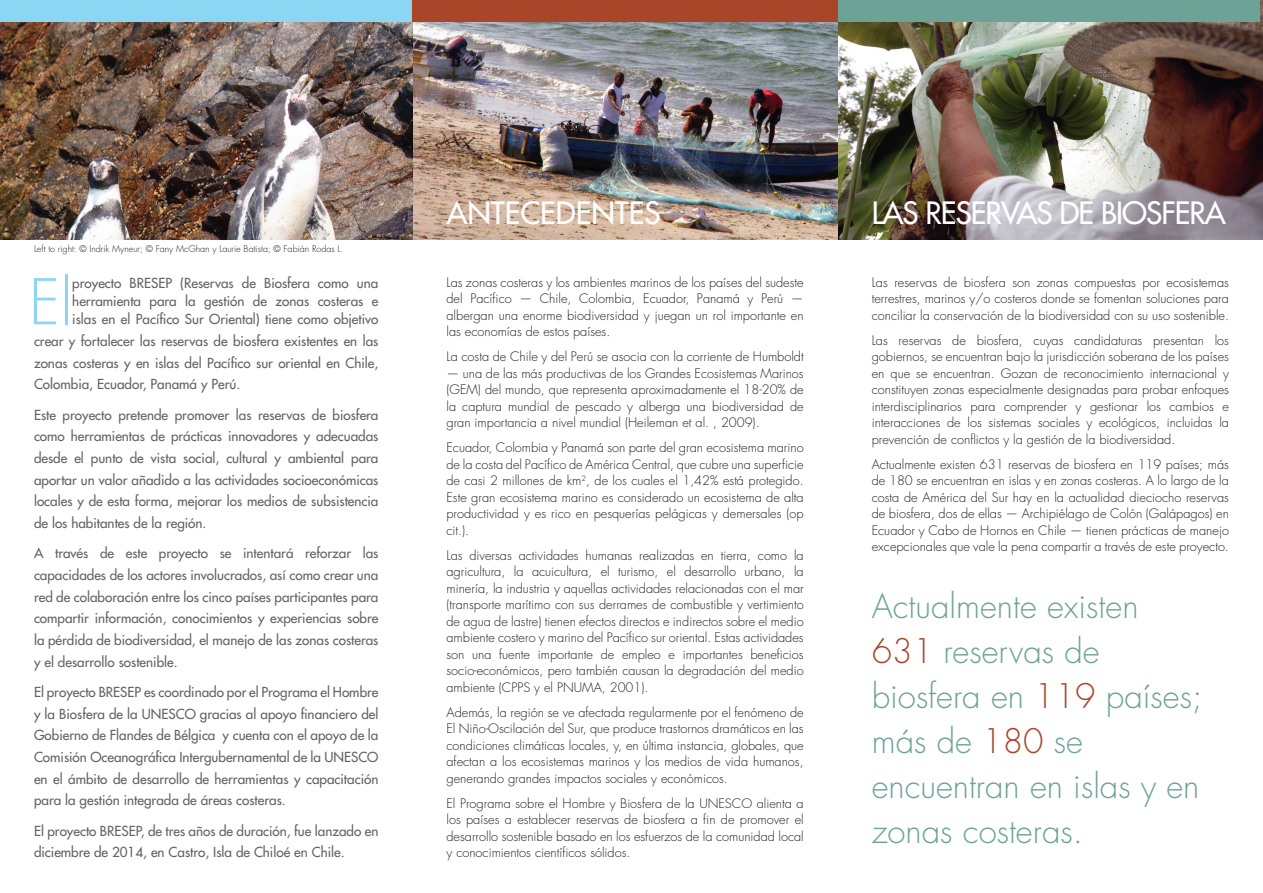
<style>
.page{position:relative;width:1263px;height:893px;background:#fff}
.page>*{position:absolute;margin:0;border:0;box-sizing:border-box;transform-origin:0 0}
.t1{font:300 61.2px "Futura Std";color:#8bd6f3}
.t2{font:300 33px/45px "Futura Std";color:#6da396}
.t3{font:500 30px "Futura Std";letter-spacing:-.03em;color:#fff}
.t4{font:500 30px "Futura Std";color:#fff}
.t5{font:500 13.5px/21.8px "Futura Std";color:#636366;text-align:justify}
.t6{font:300 12.75px/16.5px "Futura Std";color:#231f20;text-align:justify}
.t7{font:300 9px "Futura Std";color:#231f20}
.s1{color:#a94629}
</style>
<div class="page">
<img style="left:0;top:0;width:1263px;height:239px">
<div style="left:0;top:0;width:412px;height:21px;background:#8bd6f3"></div>
<div style="left:412px;top:0;width:426px;height:21px;background:#a94629"></div>
<div style="left:838px;top:0;width:422px;height:21px;background:#6da396"></div>
<p class="t7" style="left:34px;top:243px;width:311px">Left to right: © Indrik Myneur; © Fany McGhan y Laurie Batista; © Fabián Rodas L.</p>
<h1 class="t1" style="left:29px;top:265px;width:45px">El</h1>
<p class="t5" style="left:72px;top:272px;width:66px">proyecto BRESE</p>
<p class="t5" style="left:72px;top:274px;width:308px;line-height:18px;text-indent:93px">P (Reservas de Biosfera como una herramienta para la gestión de zonas costeras e islas en el Pacífico Sur Oriental) tiene como objetivo</p>
<p class="t5" style="left:34px;top:330px;width:346px">crear y fortalecer las reservas de biosfera existentes en las zonas costeras y en islas del Pacífico sur oriental en Chile, Colombia, Ecuador, Panamá y Perú.</p>
<p class="t5" style="left:34px;top:404px;width:346px">Este proyecto pretende promover las reservas de biosfera como herramientas de prácticas innovadores y adecuadas desde el punto de vista social, cultural y ambiental para aportar un valor añadido a las actividades socioeconómicas locales y de esta forma, mejorar los medios de subsistencia de los habitantes de la región.</p>
<p class="t5" style="left:34px;top:542px;width:346px">A través de este proyecto se intentará reforzar las capacidades de los actores involucrados, así como crear una red de colaboración entre los cinco países participantes para compartir información, conocimientos y experiencias sobre la pérdida de biodiversidad, el manejo de las zonas costeras y el desarrollo sostenible.</p>
<p class="t5" style="left:34px;top:681px;width:73px">El proyecto BRESE</p>
<p class="t5" style="left:34px;top:681px;width:346px;text-indent:101px">P es coordinado por el Programa el Hombre y la Biosfera de la UNESCO</p>
<p class="t5" style="left:34px;top:703px;width:346px;text-align:left;text-indent:166px">gracias al apoyo financiero del Gobierno de Flandes de Bélgica y cuenta con el apoyo de la Comisión Oceanográfica Intergubernamental de la UNESCO<br>en el ámbito de desarrollo de herramientas y capacitación para la gestión integrada de áreas costeras.</p>
<p class="t5" style="left:34px;top:820px;width:74px">El proyecto BRESE</p>
<p class="t5" style="left:34px;top:820px;width:346px;text-indent:102px">P, de tres años de duración, fue lanzado en diciembre de 2014, en Castro, Isla de Chiloé en Chile.</p>
<h3 class="t4" style="left:446px;top:194px;width:215px">Antecedentes</h3>
<p class="t6" style="left:446px;top:274px;width:359px">Las zonas costeras y los ambientes marinos de los países del sudeste del Pacífico — Chile, Colombia, Ecuador, Panamá y Perú — albergan una enorme biodiversidad y juegan un rol importante en las economías de estos países.</p>
<p class="t6" style="left:446px;top:349px;width:359px">La costa de Chile y del Perú se asocia con la corriente de Humboldt</p>
<p class="t6" style="left:446px;top:365px;width:359px">— una de las más productivas de los Grandes Ecosistemas Marinos (GEM) del mundo, que representa aproximadamente el 18-20% de la captura mundial de pescado y alberga una biodiversidad de gran importancia a nivel mundial (Heileman et al. , 2009).</p>
<p class="t6" style="left:446px;top:440px;width:359px">Ecuador, Colombia y Panamá son parte del gran ecosistema marino de la costa del Pacífico de América Central, que cubre una superficie de casi 2 millones de km<sup>2</sup>, de los cuales el 1,42% está protegido.<br>Este gran ecosistema marino es considerado un ecosistema de alta productividad y es rico en pesquerías pelágicas y demersales (op cit.).</p>
<p class="t6" style="left:446px;top:547px;width:359px">Las diversas actividades humanas realizadas en tierra, como la agricultura, la acuicultura, el turismo, el desarrollo urbano, la minería, la industria y aquellas actividades relacionadas con el mar (transporte marítimo con sus derrames de combustible y vertimiento de agua de lastre) tienen efectos directos e indirectos sobre el medio ambiente costero y marino del Pacífico sur oriental. Estas actividades son una fuente importante de empleo e importantes beneficios socio-económicos, pero también causan la degradación del medio ambiente (CPPS y el PNUMA, 2001).</p>
<p class="t6" style="left:446px;top:704px;width:359px">Además, la región se ve afectada regularmente por el fenómeno de El Niño-Oscilación del Sur, que produce trastornos dramáticos en las condiciones climáticas locales, y, en última instancia, globales, que afectan a los ecosistemas marinos y los medios de vida humanos, generando grandes impactos sociales y económicos.</p>
<p class="t6" style="left:446px;top:795px;width:359px">El Programa sobre el Hombre y Biosfera de la UNESCO alienta a los países a establecer reservas de biosfera a fin de promover el desarrollo sostenible basado en los esfuerzos de la comunidad local y conocimientos científicos sólidos.</p>
<h3 class="t3" style="left:872px;top:194px;width:356px">Las Reservas de Biosfera</h3>
<p class="t6" style="left:872px;top:274px;width:359px">Las reservas de biosfera son zonas compuestas por ecosistemas terrestres, marinos y/o costeros donde se fomentan soluciones para conciliar la conservación de la biodiversidad con su uso sostenible.</p>
<p class="t6" style="left:872px;top:332px;width:359px">Las reservas de biosfera, cuyas candidaturas presentan los gobiernos, se encuentran bajo la jurisdicción soberana de los países en que se encuentran. Gozan de reconocimiento internacional y constituyen zonas especialmente designadas para probar enfoques interdisciplinarios para comprender y gestionar los cambios e interacciones de los sistemas sociales y ecológicos, incluidas la prevención de conflictos y la gestión de la biodiversidad.</p>
<p class="t6" style="left:872px;top:456px;width:359px">Actualmente existen 631 reservas de biosfera en 119 países; más de 180 se encuentran en islas y en zonas costeras. A lo largo de la costa de América del Sur hay en la actualidad dieciocho reservas de biosfera, dos de ellas — Archipiélago de Colón (Galápagos) en Ecuador y Cabo de Hornos en Chile — tienen prácticas de manejo excepcionales que vale la pena compartir a través de este proyecto.</p>
<h2 class="t2" style="left:872px;top:585px;width:332px">Actualmente existen<br><span class="s1">631</span> reservas de biosfera en <span class="s1">119</span> países; más de <span class="s1">180</span> se encuentran en islas y en zonas costeras.</h2>
</div>
